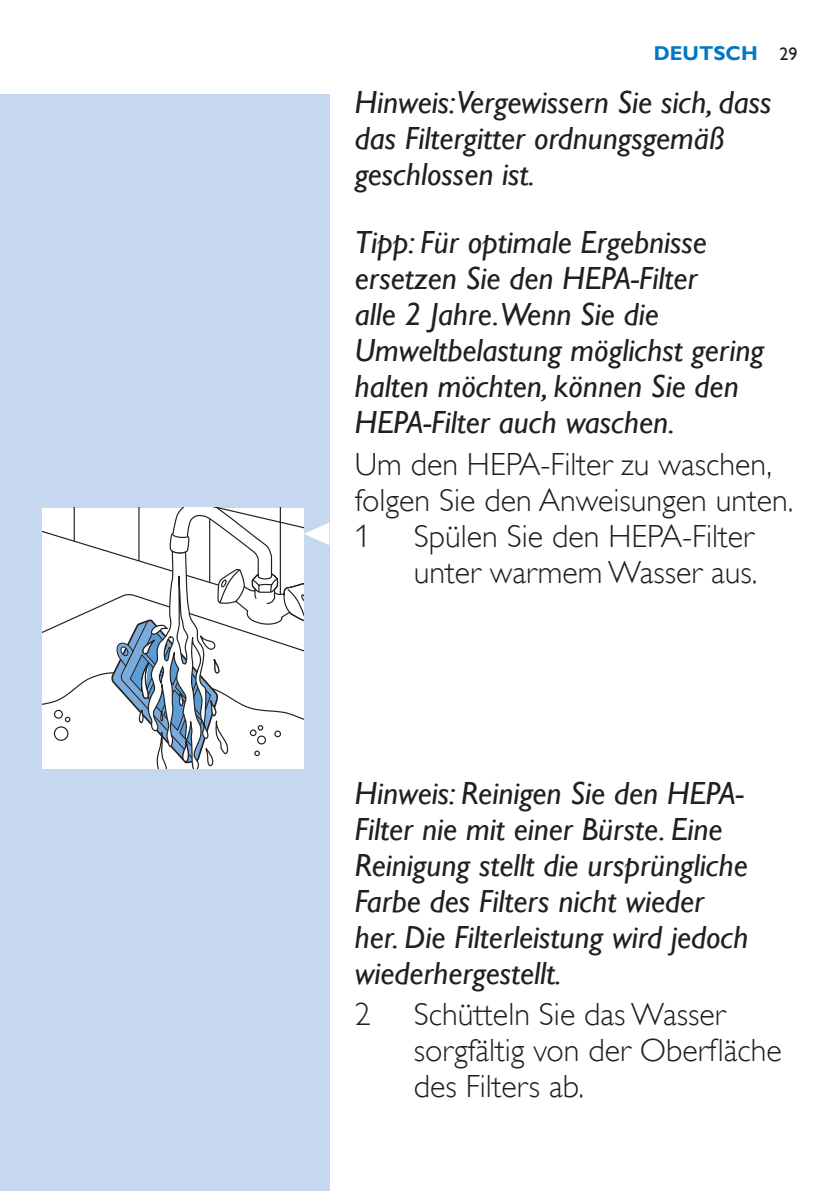
<style>
.page{position:relative;width:840px;height:1191px;background:#fff}
.page>*{position:absolute;margin:0;border:0;box-sizing:border-box;transform-origin:0 0}
.t1{font:italic 32px/36px "Gill Sans Alt One WGL";color:#231f20}
.t2{font:32px/36px "Gill Sans Alt One WGL Light";color:#231f20}
.t3{font:700 20px "Gill Sans Alt One WGL";color:#0079c2}
.s1{font-weight:400;font-size:18px;color:#231f20}
</style>
<div class="page">
<div style="left:0;top:95px;width:329px;height:1096px;background:#c6d8ef"></div>
<svg style="left:43px;top:508px;width:286px;height:260px;background:#e3e7eb"></svg>
<p class="t3" style="left:653px;top:40px;width:145px">DEUTSCH <span class="s1">29</span></p>
<p class="t1" style="left:354px;top:84px;width:418px">Hinweis:Vergewissern Sie sich, dass das Filtergitter ordnungsgemäß geschlossen ist.</p>
<p class="t1" style="left:354px;top:223px;width:411px">Tipp: Für optimale Ergebnisse ersetzen Sie den HEPA-Filter<br>alle 2 Jahre.Wenn Sie die<br>Umweltbelastung möglichst gering halten möchten, können Sie den<br>HEPA-Filter auch waschen.</p>
<p class="t2" style="left:354px;top:446px;width:440px">Um den HEPA-Filter zu waschen, folgen Sie den Anweisungen unten.<br>1</p>
<p class="t2" style="left:413px;top:518px;width:345px">Spülen Sie den HEPA-Filter unter warmem Wasser aus.</p>
<p class="t1" style="left:354px;top:774px;width:395px">Hinweis: Reinigen Sie den HEPA-<br>Filter nie mit einer Bürste. Eine<br>Reinigung stellt die ursprüngliche<br>Farbe des Filters nicht wieder her. Die Filterleistung wird jedoch wiederhergestellt.</p>
<p class="t2" style="left:354px;top:996px;width:17px">2</p>
<p class="t2" style="left:413px;top:996px;width:369px">Schütteln Sie das Wasser sorgfältig von der Oberfläche des Filters ab.</p>
</div>
